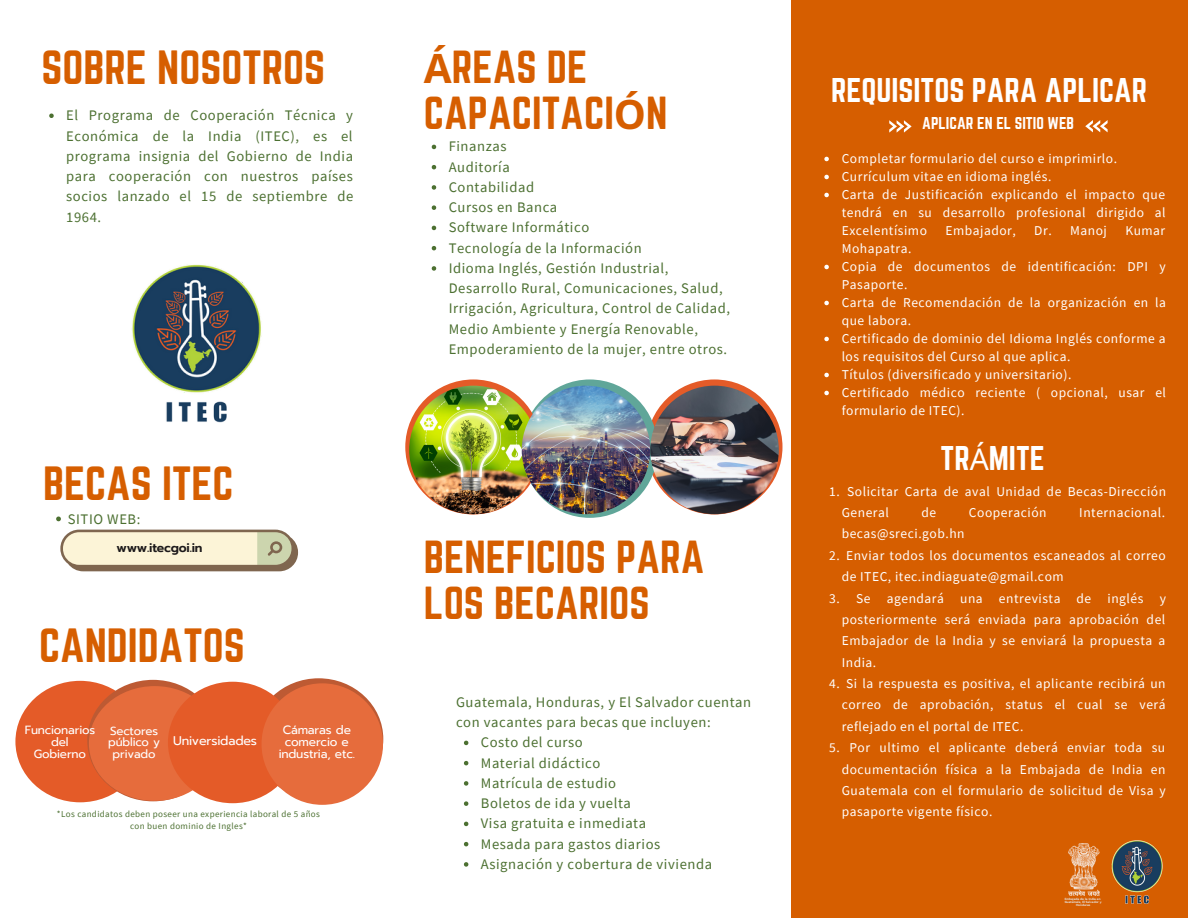
<style>
.page{position:relative;width:1188px;height:918px;background:#fff}
.page>*{position:absolute;margin:0;border:0;box-sizing:border-box;transform-origin:0 0}
.t1{font:42px "Norwester";color:#d65e00}
.t2{font:40.5px/46.2px "Norwester";color:#d65e00}
.t3{font:30px "Norwester";color:#fff}
.t4{font:15px "Norwester";color:#fff}
.t5{font:14.55px/20.2px "Source Sans Pro";letter-spacing:.04em;color:#4c7031}
.t6{font:13.5px/18px "Source Sans Pro";letter-spacing:.04em;color:#fff}
.t7{font:12.6px "Prompt";letter-spacing:-.015em;color:#fff}
.t8{font:600 12.45px "Prompt";letter-spacing:-.015em;color:#1c191a}
.t9{font:12px/12px "Prompt";letter-spacing:-.015em;color:#fff;text-align:center}
.t10{font:11.85px/11.9px "Prompt";letter-spacing:-.015em;color:#fff;text-align:center}
.t11{font:11.7px/11.7px "Prompt";letter-spacing:-.015em;color:#fff;text-align:center}
.t12{font:9px/12px "Source Sans Pro";letter-spacing:.04em;color:#4c7031;text-align:center}
.t13{font:600 3px/3.3px "Prompt";color:#e6e5e3;text-align:center}
.s1{font-family:"Noto Sans";font-weight:700}
.s2{font-family:"Noto Sans"}
</style>
<div class="page">
<div style="left:791px;top:0;width:397px;height:918px;background:#d65e00"></div>
<svg style="left:646px;top:379px;width:136px;height:135px"></svg>
<svg style="left:522px;top:379px;width:136px;height:139px;background:#67a79d"></svg>
<svg style="left:405px;top:379px;width:136px;height:135px"></svg>
<img style="left:409px;top:386px;width:129px;height:128px;border-radius:50%">
<img style="left:522px;top:386px;width:128px;height:128px;border-radius:50%">
<img style="left:650px;top:386px;width:129px;height:128px;border-radius:50%">
<svg style="left:60px;top:530px;width:238px;height:41px;background:#dbd1b5"></svg>
<div style="left:15px;top:681px;width:130px;height:121px;background:#e45b28;border-radius:50%"></div>
<div style="left:87px;top:680px;width:132px;height:121px;background:#bd5a33;border-radius:50%"></div>
<div style="left:254px;top:678px;width:129px;height:122px;background:#bd5a33;border-radius:50%"></div>
<div style="left:89px;top:686px;width:132px;height:115px;background:#e66c3c;border-radius:50%"></div>
<div style="left:168px;top:682px;width:129px;height:121px;background:#e45b28;border-radius:50%"></div>
<div style="left:262px;top:683px;width:121px;height:122px;background:#e66c3c;border-radius:50%"></div>
<img style="left:131px;top:264px;width:131px;height:159px">
<svg style="left:889px;top:120px;width:23px;height:13px"></svg>
<svg style="left:49px;top:114px;width:5px;height:4px"></svg>
<svg style="left:432px;top:145px;width:4px;height:4px"></svg>
<svg style="left:432px;top:165px;width:4px;height:4px"></svg>
<svg style="left:432px;top:185px;width:4px;height:5px"></svg>
<svg style="left:432px;top:205px;width:4px;height:5px"></svg>
<svg style="left:432px;top:226px;width:4px;height:4px"></svg>
<svg style="left:432px;top:246px;width:4px;height:4px"></svg>
<svg style="left:432px;top:266px;width:4px;height:5px"></svg>
<svg style="left:56px;top:517px;width:5px;height:4px"></svg>
<svg style="left:464px;top:741px;width:4px;height:4px"></svg>
<svg style="left:464px;top:761px;width:4px;height:4px"></svg>
<svg style="left:464px;top:781px;width:4px;height:5px"></svg>
<svg style="left:464px;top:801px;width:4px;height:5px"></svg>
<svg style="left:464px;top:822px;width:4px;height:4px"></svg>
<svg style="left:464px;top:842px;width:4px;height:4px"></svg>
<svg style="left:464px;top:862px;width:4px;height:5px"></svg>
<img style="left:1069px;top:843px;width:30px;height:52px">
<img style="left:1111px;top:840px;width:52px;height:64px">
<svg style="left:824px;top:157px;width:5px;height:4px"></svg>
<svg style="left:824px;top:175px;width:5px;height:4px"></svg>
<svg style="left:824px;top:193px;width:5px;height:4px"></svg>
<svg style="left:824px;top:265px;width:5px;height:4px"></svg>
<svg style="left:824px;top:301px;width:5px;height:4px"></svg>
<svg style="left:824px;top:337px;width:5px;height:4px"></svg>
<svg style="left:824px;top:373px;width:5px;height:4px"></svg>
<svg style="left:824px;top:391px;width:5px;height:4px"></svg>
<svg style="left:1085px;top:120px;width:23px;height:12px"></svg>
<h1 class="t1" style="left:41px;top:42px;width:285px">SOBRE NOSOTROS</h1>
<p class="t5" style="left:66px;top:105px;width:289px;text-align:justify">El Programa de Cooperación Técnica y Económica de la India (ITEC), es el programa insignia del Gobierno de India para cooperación con nuestros países socios lanzado el 15 de septiembre de 1964.</p>
<h1 class="t1" style="left:43px;top:458px;width:192px">BECAS ITEC</h1>
<p class="t5" style="left:68px;top:508px;width:74px">SITIO WEB:</p>
<p class="t8" style="left:116px;top:538px;width:88px">www.itecgoi.in</p>
<h1 class="t1" style="left:39px;top:620px;width:207px">CANDIDATOS</h1>
<p class="t10" style="left:25px;top:724px;width:72px">Funcionarios del<br>Gobierno</p>
<p class="t9" style="left:279px;top:724px;width:78px">Cámaras de comercio e industria, etc.</p>
<p class="t11" style="left:108px;top:725px;width:53px">Sectores público y privado</p>
<p class="t7" style="left:173px;top:731px;width:85px">Universidades</p>
<p class="t12" style="left:57px;top:808px;width:265px">*Los candidatos deben poseer una experiencia laboral de 5 años con buen dominio de Ingles*</p>
<h2 class="t2" style="left:424px;top:44px;width:245px"><span class="s1">Á</span>REAS DE<br>CAPACITACI<span class="s1">Ó</span>N</h2>
<p class="t5" style="left:449px;top:136px;width:283px">Finanzas<br>Auditoría<br>Contabilidad<br>Cursos en Banca<br>Software Informático<br>Tecnología de la Información<br>Idioma Inglés, Gestión Industrial,<br>Desarrollo Rural, Comunicaciones, Salud,<br>Irrigación, Agricultura, Control de Calidad,<br>Medio Ambiente y Energía Renovable,<br>Empoderamiento de la mujer, entre otros.</p>
<h2 class="t2" style="left:424px;top:534px;width:282px">BENEFICIOS PARA<br>LOS BECARIOS</h2>
<p class="t5" style="left:456px;top:692px;width:297px">Guatemala, Honduras, y El Salvador cuentan con vacantes para becas que incluyen:</p>
<p class="t5" style="left:481px;top:732px;width:233px">Costo del curso<br>Material didáctico<br>Matrícula de estudio<br>Boletos de ida y vuelta<br>Visa gratuita e inmediata<br>Mesada para gastos diarios<br>Asignación y cobertura de vivienda</p>
<h3 class="t3" style="left:831px;top:72px;width:317px">REQUISITOS PARA APLICAR</h3>
<p class="t4" style="left:922px;top:114px;width:153px">APLICAR EN EL SITIO WEB</p>
<p class="t6" style="left:842px;top:150px;width:326px">Completar formulario del curso e imprimirlo.<br>Currículum vitae en idioma inglés.<br>Carta de Justificación explicando el impacto que tendrá en su desarrollo profesional dirigido al Excelentísimo</p>
<p class="t6" style="left:945px;top:222px;width:72px">Embajador,</p>
<p class="t6" style="left:1034px;top:222px;width:74px">Dr. Manoj</p>
<p class="t6" style="left:1125px;top:222px;width:42px">Kumar</p>
<p class="t6" style="left:842px;top:240px;width:326px">Mohapatra.<br>Copia de documentos de identificación: DPI y Pasaporte.<br>Carta de Recomendación de la organización en la que labora.<br>Certificado de dominio del Idioma Inglés conforme a los requisitos del Curso al que aplica.<br>Títulos (diversificado y universitario).<br>Certificado médico reciente ( opcional, usar el formulario de ITEC).</p>
<h3 class="t3" style="left:941px;top:440px;width:106px">TR<span class="s2">Á</span>MITE</h3>
<p class="t6" style="left:842px;top:480px;width:326px;line-height:21.3px;text-indent:5px">Solicitar Carta de aval Unidad de Becas-Dirección<br>General</p>
<p class="t6" style="left:829px;top:482px;width:12px">1.</p>
<p class="t6" style="left:922px;top:503px;width:16px">de</p>
<p class="t6" style="left:969px;top:503px;width:79px">Cooperación</p>
<p class="t6" style="left:1079px;top:503px;width:87px">Internacional.</p>
<p class="t6" style="left:842px;top:525px;width:124px">becas@sreci.gob.hn</p>
<p class="t6" style="left:846px;top:546px;width:321px">Enviar todos los documentos escaneados al correo</p>
<p class="t6" style="left:842px;top:567px;width:224px">de ITEC, itec.indiaguate@gmail.com</p>
<p class="t6" style="left:856px;top:589px;width:311px">Se agendará una entrevista de inglés y</p>
<p class="t6" style="left:842px;top:610px;width:325px">posteriormente será enviada para aprobación del</p>
<p class="t6" style="left:842px;top:631px;width:325px">Embajador de la India y se enviará la propuesta a</p>
<p class="t6" style="left:842px;top:653px;width:36px">India.</p>
<p class="t6" style="left:846px;top:674px;width:321px">Si la respuesta es positiva, el aplicante recibirá un</p>
<p class="t6" style="left:842px;top:696px;width:325px">correo de aprobación, status el cual se verá</p>
<p class="t6" style="left:842px;top:717px;width:183px">reflejado en el portal de ITEC.</p>
<p class="t6" style="left:849px;top:738px;width:317px">Por ultimo el aplicante deberá enviar toda su</p>
<p class="t6" style="left:842px;top:760px;width:325px">documentación física a la Embajada de India en</p>
<p class="t6" style="left:842px;top:781px;width:325px">Guatemala con el formulario de solicitud de Visa y</p>
<p class="t6" style="left:842px;top:802px;width:152px">pasaporte vigente físico.</p>
<p class="t6" style="left:829px;top:546px;width:12px">2.</p>
<p class="t6" style="left:829px;top:589px;width:12px">3.</p>
<p class="t6" style="left:829px;top:674px;width:12px">4.</p>
<p class="t6" style="left:829px;top:738px;width:12px">5.</p>
<p class="t13" style="left:1065px;top:897px;width:38px">Embajada de la India en<br>Guatemala, El Salvador y<br>Honduras</p>
</div>
